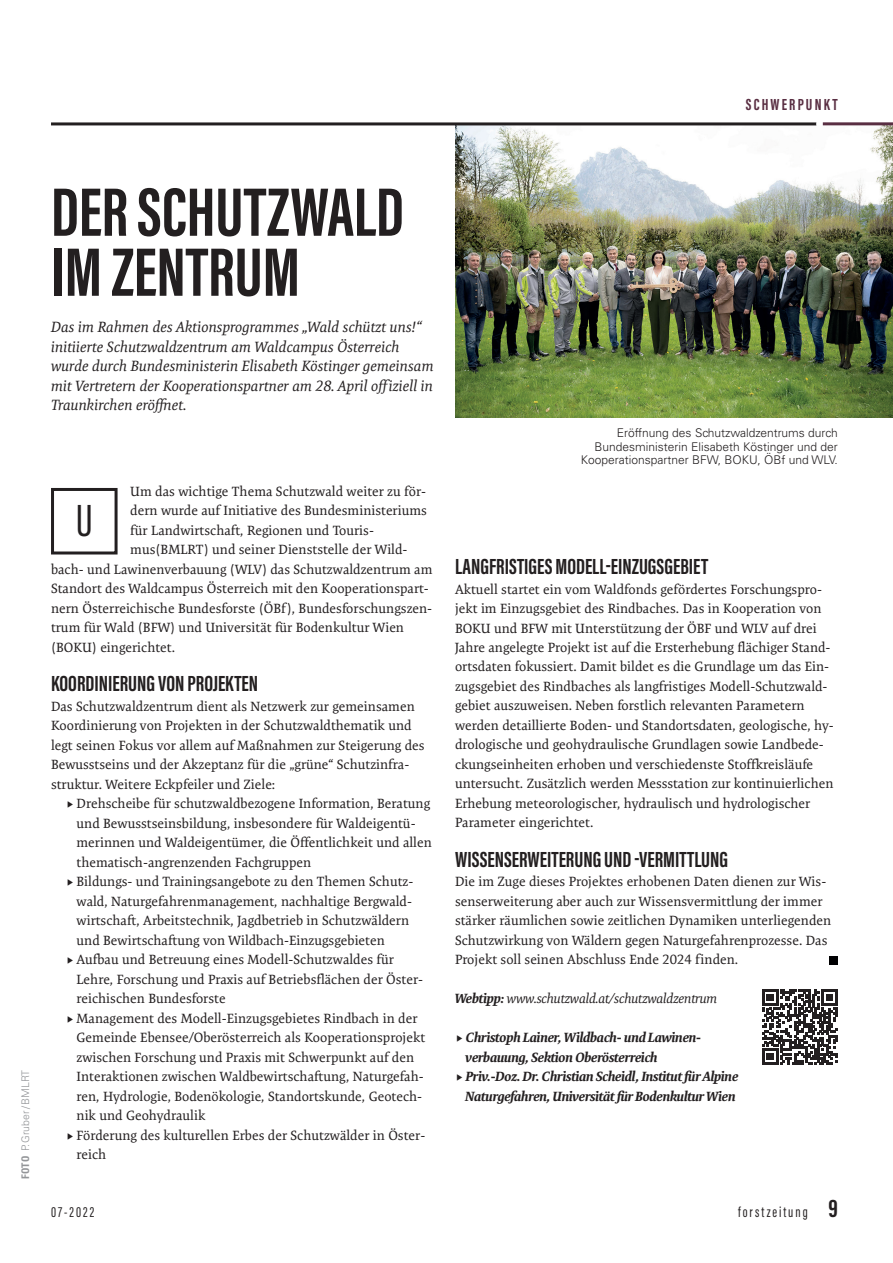
<style>
.page{position:relative;width:893px;height:1263px;background:#fff}
.page>*{position:absolute;margin:0;border:0;box-sizing:border-box;transform-origin:0 0}
.t1{font:700 70.5px/60px "Acumin Pro Extra Cond";color:#231f20}
.t2{font:46.5px "Acumin Pro Extra Cond";color:#231f20}
.t3{font:700 22.5px "Acumin Pro Extra Cond";color:#231f20}
.t4{font:700 16.5px "Acumin Pro Extra Cond";letter-spacing:.13em;color:#592e42}
.t5{font:italic 15px/19.5px "Expo Serif Pro";color:#231f20}
.t6{font:15px "Acumin Pro Extra Cond";letter-spacing:.135em;color:#231f20}
.t7{font:13.5px/19.5px "Expo Serif Pro";color:#231f20}
.t8{font:italic 700 13.5px "Expo Serif Pro";letter-spacing:-.02em;color:#231f20}
.t9{font:italic 13.5px "Expo Serif Pro";letter-spacing:-.02em;color:#231f20}
.t10{font:300 12px/13.5px "Univers LT Std";color:#231f20;text-align:right}
.t11{font:300 10.5px "Univers LT Std";color:#939598}
.s1{font-weight:700;font-stretch:condensed}
.s2{font-family:"Koz Min Pro";font-size:6.75px}
.s3{font-weight:700}
.s4{font-family:"Koz Min Pro";font-weight:400;font-style:normal;font-size:6.75px}
.s5{font-weight:700;font-size:25.5px}
</style>
<div class="page">
<div style="left:51px;top:488px;width:67px;height:66px;border:3px solid #231f20"></div>
<svg style="left:829px;top:956px;width:9px;height:8px"></svg>
<img style="left:455px;top:125px;width:438px;height:293px">
<svg style="left:762px;top:989px;width:75px;height:76px"></svg>
<hr style="left:51px;top:122px;width:765px;height:3px;background:#231f20">
<hr style="left:823px;top:122px;width:70px;height:3px;background:#592e42">
<p class="t4" style="left:746px;top:95px;width:93px">SCHWERPUNKT</p>
<p class="t11" style="left:19px;top:1178px;width:110px;rotate:-90deg"><span class="s1">FOTO</span> P.Gruber/BMLRT</p>
<h1 class="t1" style="left:51px;top:181px;width:354px">DER SCHUTZWALD<br>IM ZENTRUM</h1>
<p class="t5" style="left:51px;top:317px;width:384px">Das im Rahmen des Aktionsprogrammes „Wald schützt uns!“ initiierte Schutzwaldzentrum am Waldcampus Österreich wurde durch Bundesministerin Elisabeth Köstinger gemeinsam mit Vertretern der Kooperationspartner am 28. April offiziell in Traunkirchen eröffnet.</p>
<p class="t7" style="left:130px;top:482px;width:297px">Um das wichtige Thema Schutzwald weiter zu för-</p>
<p class="t7" style="left:130px;top:501px;width:298px">dern wurde auf Initiative des Bundesministeriums</p>
<p class="t7" style="left:130px;top:521px;width:245px">für Landwirtschaft, Regionen und Touris-</p>
<p class="t7" style="left:130px;top:540px;width:279px">mus(BMLRT) und seiner Dienststelle der Wild-</p>
<p class="t7" style="left:51px;top:560px;width:383px">bach- und Lawinenverbauung (WLV) das Schutzwaldzentrum am</p>
<p class="t7" style="left:51px;top:579px;width:379px">Standort des Waldcampus Österreich mit den Kooperationspart-</p>
<p class="t7" style="left:51px;top:599px;width:383px">nern Österreichische Bundesforste (ÖBf), Bundesforschungszen-</p>
<p class="t7" style="left:51px;top:618px;width:355px">trum für Wald (BFW) und Universität für Bodenkultur Wien</p>
<p class="t7" style="left:51px;top:637px;width:126px">(BOKU) eingerichtet.</p>
<h3 class="t3" style="left:51px;top:670px;width:208px">KOORDINIERUNG VON PROJEKTEN</h3>
<p class="t7" style="left:51px;top:696px;width:375px">Das Schutzwaldzentrum dient als Netzwerk zur gemeinsamen Koordinierung von Projekten in der Schutzwaldthematik und legt seinen Fokus vor allem auf Maßnahmen zur Steigerung des Bewusstseins und der Akzeptanz für die „grüne“ Schutzinfra&shy;struktur. Weitere Eckpfeiler und Ziele:</p>
<p class="t7" style="left:66px;top:794px;width:366px"><span class="s2">▶</span> Drehscheibe für schutzwaldbezogene Information, Beratung</p>
<p class="t7" style="left:77px;top:813px;width:341px">und Bewusstseinsbildung, insbesondere für Waldeigentü-</p>
<p class="t7" style="left:77px;top:833px;width:357px">merinnen und Waldeigentümer, die Öffentlichkeit und allen</p>
<p class="t7" style="left:77px;top:852px;width:236px">thematisch-angrenzenden Fachgruppen</p>
<p class="t7" style="left:66px;top:872px;width:349px"><span class="s2">▶</span> Bildungs- und Trainingsangebote zu den Themen Schutz-</p>
<p class="t7" style="left:77px;top:891px;width:337px">wald, Naturgefahrenmanagement, nachhaltige Bergwald-</p>
<p class="t7" style="left:77px;top:911px;width:334px">wirtschaft, Arbeitstechnik, Jagdbetrieb in Schutzwäldern</p>
<p class="t7" style="left:77px;top:930px;width:310px">und Bewirtschaftung von Wildbach-Einzugsgebieten</p>
<p class="t7" style="left:66px;top:950px;width:330px"><span class="s2">▶</span> Aufbau und Betreuung eines Modell-Schutzwaldes für</p>
<p class="t7" style="left:77px;top:969px;width:348px">Lehre, Forschung und Praxis auf Betriebsflächen der Öster-</p>
<p class="t7" style="left:77px;top:989px;width:151px">reichischen Bundesforste</p>
<p class="t7" style="left:66px;top:1008px;width:353px"><span class="s2">▶</span> Management des Modell-Einzugsgebietes Rindbach in der</p>
<p class="t7" style="left:77px;top:1028px;width:350px">Gemeinde Ebensee/Oberösterreich als Kooperationsprojekt</p>
<p class="t7" style="left:77px;top:1047px;width:339px">zwischen Forschung und Praxis mit Schwerpunkt auf den</p>
<p class="t7" style="left:77px;top:1067px;width:349px">Interaktionen zwischen Waldbewirtschaftung, Naturgefah-</p>
<p class="t7" style="left:77px;top:1086px;width:347px">ren, Hydrologie, Bodenökologie, Standortskunde, Geotech-</p>
<p class="t7" style="left:77px;top:1106px;width:130px">nik und Geohydraulik</p>
<p class="t7" style="left:66px;top:1125px;width:361px"><span class="s2">▶</span> Förderung des kulturellen Erbes der Schutzwälder in Öster-</p>
<p class="t7" style="left:77px;top:1145px;width:31px">reich</p>
<h2 class="t2" style="left:76px;top:492px;width:19px">U</h2>
<p class="t10" style="left:581px;top:426px;width:258px">Eröffnung des Schutzwaldzentrums durch<br>Bundesministerin Elisabeth Köstinger und der<br>Kooperationspartner BFW, BOKU, ÖBf und WLV.</p>
<h3 class="t3" style="left:455px;top:553px;width:255px">LANGFRISTIGES MODELL-EINZUGSGEBIET</h3>
<p class="t7" style="left:455px;top:579px;width:380px">Aktuell startet ein vom Waldfonds gefördertes Forschungspro&shy;jekt im Einzugsgebiet des Rindbaches. Das in Kooperation von BOKU und BFW mit Unterstützung der ÖBF und WLV auf drei Jahre angelegte Projekt ist auf die Ersterhebung flächiger Stand&shy;ortsdaten fokussiert. Damit bildet es die Grundlage um das Ein&shy;zugsgebiet des Rindbaches als langfristiges Modell-Schutzwald&shy;gebiet auszuweisen. Neben forstlich relevanten Parametern werden detaillierte Boden- und Standortsdaten, geologische, hy&shy;drologische und geohydraulische Grundlagen sowie Landbede&shy;ckungseinheiten erhoben und verschiedenste Stoffkreisläufe untersucht. Zusätzlich werden Messstation zur kontinuierlichen Erhebung meteorologischer, hydraulisch und hydrologischer Parameter eingerichtet.</p>
<h3 class="t3" style="left:455px;top:845px;width:275px">WISSENSERWEITERUNG UND -VERMITTLUNG</h3>
<p class="t7" style="left:455px;top:872px;width:378px">Die im Zuge dieses Projektes erhobenen Daten dienen zur Wis&shy;senserweiterung aber auch zur Wissensvermittlung der immer stärker räumlichen sowie zeitlichen Dynamiken unterliegenden Schutzwirkung von Wäldern gegen Naturgefahrenprozesse. Das Projekt soll seinen Abschluss Ende 2024 finden.</p>
<p class="t9" style="left:455px;top:990px;width:264px"><span class="s3">Webtipp:</span> www.schutzwald.at/schutzwaldzentrum</p>
<p class="t8" style="left:455px;top:1029px;width:248px"><span class="s4">▶</span> Christoph Lainer, Wildbach- und Lawinen-</p>
<p class="t8" style="left:466px;top:1048px;width:194px">verbauung, Sektion Oberösterreich</p>
<p class="t8" style="left:455px;top:1068px;width:285px"><span class="s4">▶</span> Priv.-Doz. Dr. Christian Scheidl, Institut für Alpine</p>
<p class="t8" style="left:466px;top:1087px;width:272px">Naturgefahren, Universität für Bodenkultur Wien</p>
<p class="t6" style="left:51px;top:1203px;width:45px">07-2022</p>
<p class="t6" style="left:738px;top:1203px;width:101px">forstzeitung <span class="s5">9</span></p>
</div>
